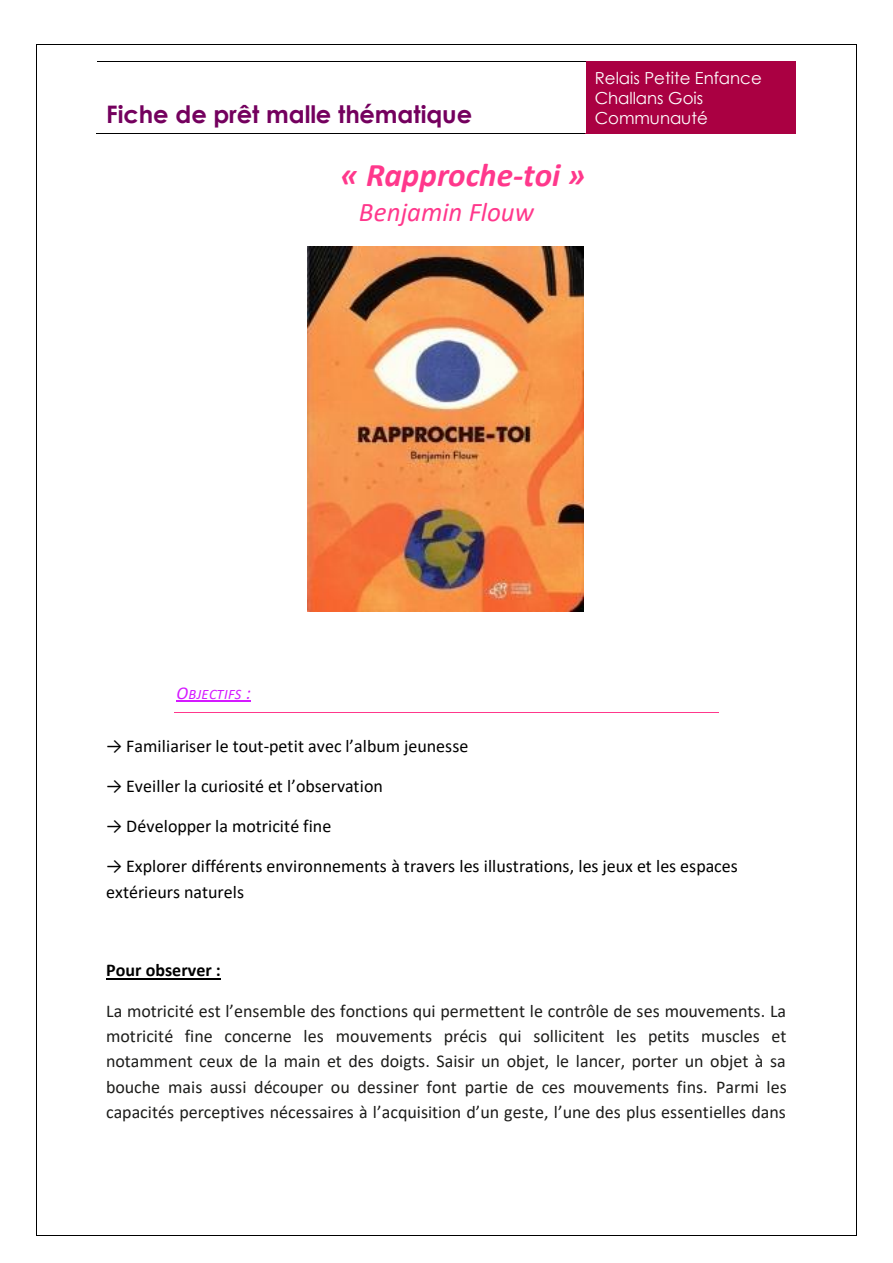
<style>
.page{position:relative;width:893px;height:1263px;background:#fff}
.page>*{position:absolute;margin:0;border:0;box-sizing:border-box;transform-origin:0 0}
.t1{font:italic 700 33.15px "Calibri";color:#ff388c}
.t2{font:italic 27px "Calibri";color:#ff388c}
.t3{font:700 24.15px "Century Gothic";color:#74005e}
.t4{font:18px/25.3px "Calibri";color:#1d1d1b;text-align:justify}
.t5{font:18px/25.2px "Calibri";color:#000}
.t6{font:700 18px "Calibri";color:#000}
.t7{font:16.5px/20.1px "Century Gothic";letter-spacing:-.005em;color:#fff}
.t8{font:italic 14.4px "Calibri";letter-spacing:.02em;color:#d419ff}
.s1{font-size:18px}
</style>
<div class="page">
<div style="left:586px;top:62px;width:209px;height:71px;background:#aa0042"></div>
<hr style="left:97px;top:61px;width:489px;height:1px;background:#000">
<hr style="left:587px;top:61px;width:208px;height:1px;background:#aa0042">
<hr style="left:96px;top:133px;width:490px;height:1px;background:#000">
<hr style="left:586px;top:133px;width:209px;height:1px;background:#aa0042">
<hr style="left:176px;top:701px;width:75px;height:1px;background:#d419ff">
<hr style="left:174px;top:713px;width:545px;height:1px;background:#ff388c">
<hr style="left:106px;top:978px;width:115px;height:1px;background:#000">
<img style="left:308px;top:246px;width:276px;height:366px">
<hr style="left:37px;top:44px;width:819px;height:1px;background:#000">
<hr style="left:36px;top:45px;width:1px;height:1190px;background:#000">
<hr style="left:856px;top:45px;width:1px;height:1190px;background:#000">
<hr style="left:37px;top:1235px;width:819px;height:1px;background:#000">
<p class="t3" style="left:106px;top:96px;width:368px">Fiche de prêt malle thématique</p>
<p class="t7" style="left:595px;top:68px;width:168px">Relais Petite Enfance<br>Challans Gois<br>Communauté</p>
<p class="t1" style="left:341px;top:151px;width:246px">« Rapproche-toi »</p>
<p class="t2" style="left:359px;top:193px;width:177px">Benjamin Flouw</p>
<p class="t8" style="left:176px;top:684px;width:76px"><span class="s1">O</span>BJECTIFS <span class="s1">:</span></p>
<p class="t5" style="left:106px;top:733px;width:364px">→ Familiariser le tout-petit avec l’album jeunesse</p>
<p class="t5" style="left:106px;top:773px;width:278px">→ Eveiller la curiosité et l’observation</p>
<p class="t5" style="left:106px;top:813px;width:227px">→ Développer la motricité fine</p>
<p class="t5" style="left:106px;top:853px;width:633px">→ Explorer différents environnements à travers les illustrations, les jeux et les espaces extérieurs naturels</p>
<p class="t6" style="left:106px;top:957px;width:116px">Pour observer :</p>
<p class="t4" style="left:106px;top:997px;width:682px">La motricité est l’ensemble des fonctions qui permettent le contrôle de ses mouvements. La motricité fine concerne les mouvements précis qui sollicitent les petits muscles et notamment ceux de la main et des doigts. Saisir un objet, le lancer, porter un objet à sa bouche mais aussi découper ou dessiner font partie de ces mouvements fins. Parmi les capacités perceptives nécessaires à l’acquisition d’un geste, l’une des plus essentielles dans</p>
</div>
